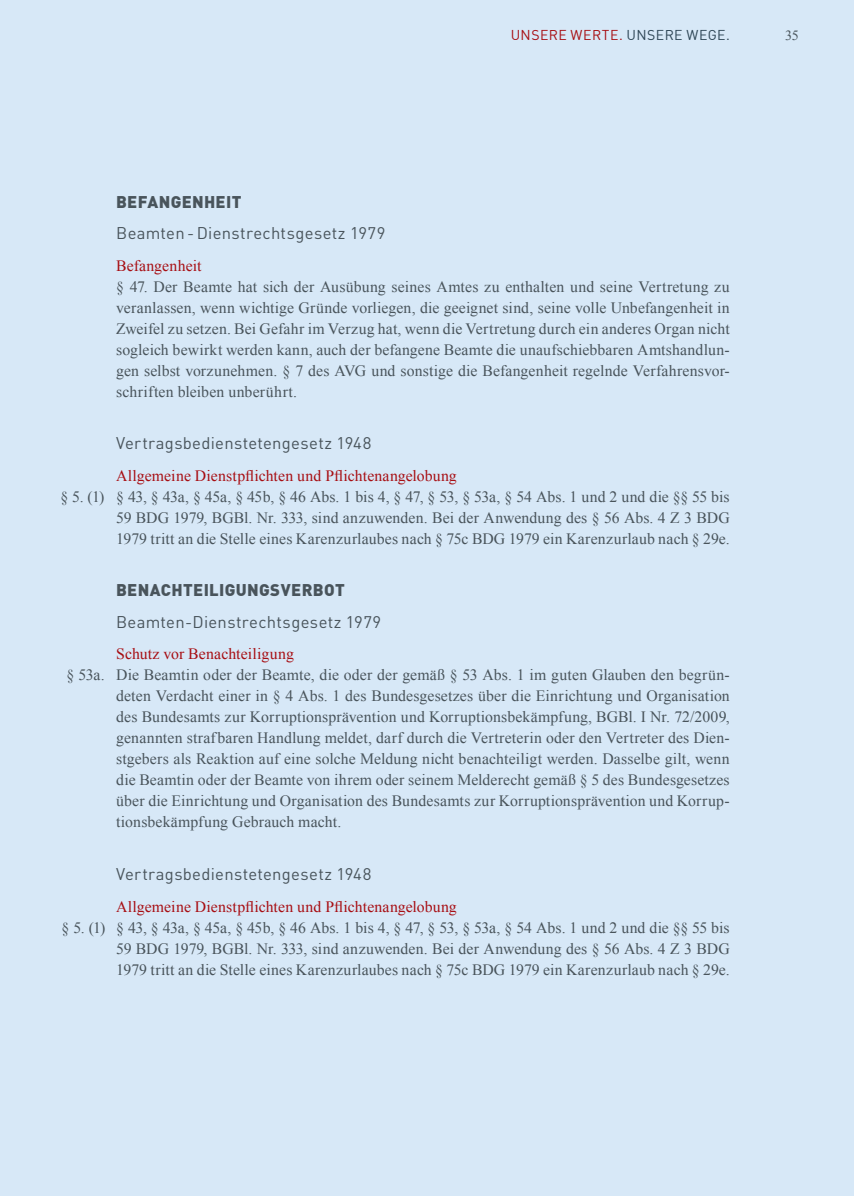
<style>
.page{position:relative;width:854px;height:1196px;background:#fff}
.page>*{position:absolute;margin:0;border:0;box-sizing:border-box;transform-origin:0 0}
.t1{font:16.62px "DIN";letter-spacing:.02em;color:#49545b}
.t2{font:900 16.62px "DIN";letter-spacing:.02em;color:#49545b}
.t3{font:15.75px/21px "Times New Roman";letter-spacing:.01em;color:#49545b;text-align:justify}
.t4{font:15.75px "Times New Roman";letter-spacing:.005em;color:#a70e13}
.t5{font:14px "DIN";letter-spacing:.03em;color:#a70e13}
.t6{font:14px "Times New Roman";color:#49545b}
.s1{color:#2d4555}
</style>
<div class="page">
<div style="left:0;top:0;width:853px;height:1196px;background:#d7e8f7"></div>
<p class="t5" style="left:510px;top:26px;width:220px">Unsere werte. <span class="s1">Unsere Wege.</span></p>
<p class="t6" style="left:784px;top:26px;width:15px">35</p>
<p class="t2" style="left:116px;top:191px;width:127px">BEFANGENHEIT</p>
<p class="t1" style="left:116px;top:223px;width:270px">Beamten -Dienstrechtsgesetz 1979</p>
<p class="t4" style="left:116px;top:255px;width:87px">Befangenheit</p>
<p class="t3" style="left:116px;top:276px;width:615px">§ 47. Der Beamte hat sich der Ausübung seines Amtes zu enthalten und seine Vertretung zu veranlassen, wenn wichtige Gründe vorliegen, die geeignet sind, seine volle Unbefangenheit in Zweifel zu setzen. Bei Gefahr im Verzug hat, wenn die Vertretung durch ein anderes Organ nicht sogleich bewirkt werden kann, auch der befangene Beamte die unaufschiebbaren Amtshandlun&shy;gen selbst vorzunehmen. § 7 des AVG und sonstige die Befangenheit regelnde Verfahrensvor&shy;schriften bleiben unberührt.</p>
<p class="t1" style="left:116px;top:433px;width:257px">Vertragsbedienstetengesetz 1948</p>
<p class="t4" style="left:116px;top:465px;width:342px">Allgemeine Dienstpflichten und Pflichtenangelobung</p>
<p class="t3" style="left:116px;top:486px;width:615px;text-indent:-56px">§ 5. (1) § 43, § 43a, § 45a, § 45b, § 46 Abs. 1 bis 4, § 47, § 53, § 53a, § 54 Abs. 1 und 2 und die §§ 55 bis 59 BDG 1979, BGBl. Nr. 333, sind anzuwenden. Bei der Anwendung des § 56 Abs. 4 Z 3 BDG 1979 tritt an die Stelle eines Karenzurlaubes nach § 75c BDG 1979 ein Karenzurlaub nach § 29e.</p>
<p class="t2" style="left:116px;top:579px;width:23px">BENACHTE</p>
<p class="t2" style="left:204px;top:579px;width:55px">ILIGUNGS</p>
<p class="t2" style="left:280px;top:579px;width:55px">VERBOT</p>
<p class="t1" style="left:116px;top:611px;width:266px">Beamten-Dienstrechtsgesetz 1979</p>
<p class="t4" style="left:116px;top:643px;width:179px">Schutz vor Benachteiligung</p>
<p class="t3" style="left:116px;top:664px;width:615px;text-indent:-50px">§ 53a. Die Beamtin oder der Beamte, die oder der gemäß § 53 Abs. 1 im guten Glauben den begrün&shy;deten Verdacht einer in § 4 Abs. 1 des Bundesgesetzes über die Einrichtung und Organisation des Bundesamts zur Korruptionsprävention und Korruptionsbekämpfung, BGBl. I Nr. 72/2009, genannten strafbaren Handlung meldet, darf durch die Vertreterin oder den Vertreter des Dien&shy;stgebers als Reaktion auf eine solche Meldung nicht benachteiligt werden. Dasselbe gilt, wenn die Beamtin oder der Beamte von ihrem oder seinem Melderecht gemäß § 5 des Bundesgesetzes über die Einrichtung und Organisation des Bundesamts zur Korruptionsprävention und Korrup&shy;tionsbekämpfung Gebrauch macht.</p>
<p class="t1" style="left:116px;top:863px;width:257px">Vertragsbedienstetengesetz 1948</p>
<p class="t4" style="left:116px;top:895px;width:342px">Allgemeine Dienstpflichten und Pflichtenangelobung</p>
<p class="t3" style="left:116px;top:916px;width:615px;text-indent:-55px">§ 5. (1) § 43, § 43a, § 45a, § 45b, § 46 Abs. 1 bis 4, § 47, § 53, § 53a, § 54 Abs. 1 und 2 und die §§ 55 bis 59 BDG 1979, BGBl. Nr. 333, sind anzuwenden. Bei der Anwendung des § 56 Abs. 4 Z 3 BDG 1979 tritt an die Stelle eines Karenzurlaubes nach § 75c BDG 1979 ein Karenzurlaub nach § 29e.</p>
</div>
